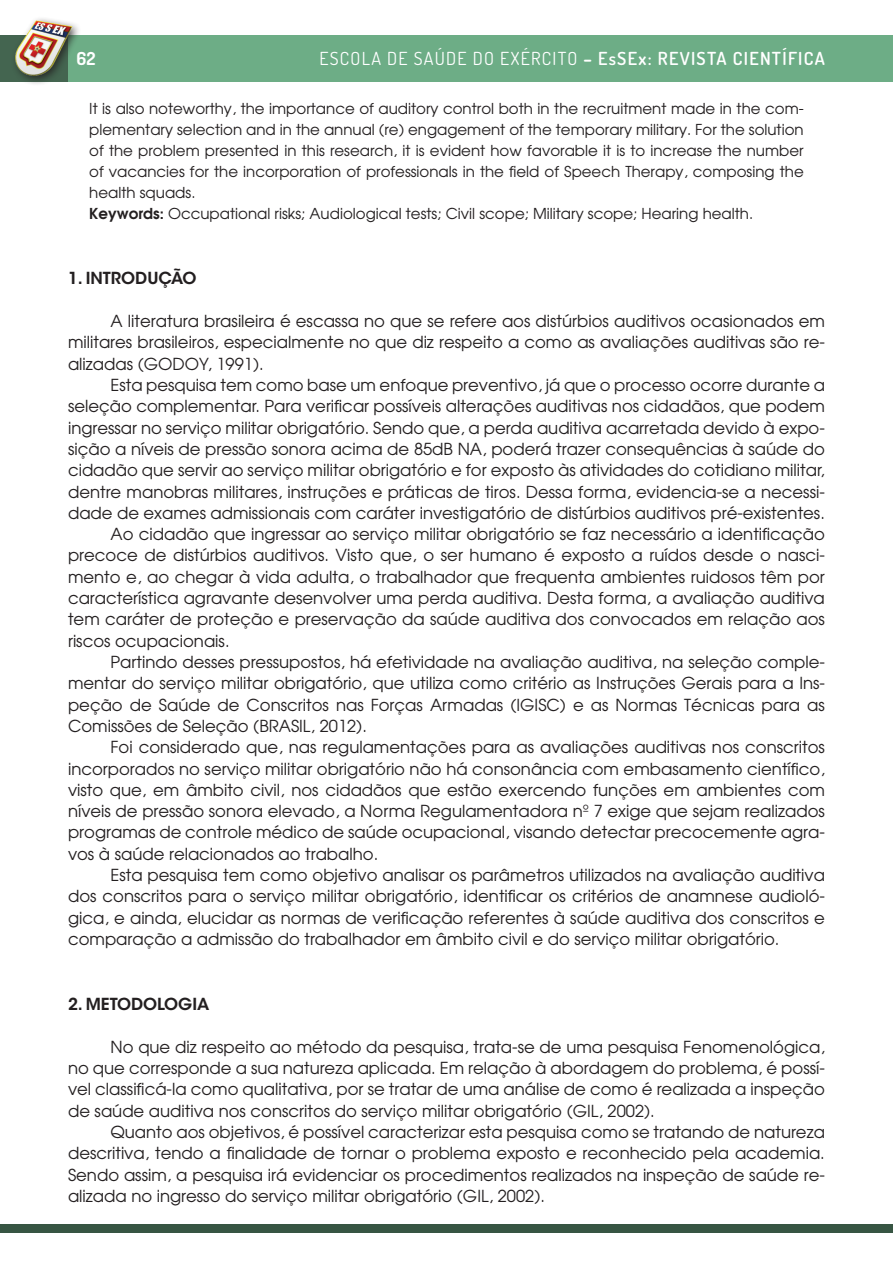
<style>
.page{position:relative;width:893px;height:1276px;background:#fff}
.page>*{position:absolute;margin:0;border:0;box-sizing:border-box;transform-origin:0 0}
.t1{font:18px "Dosis";letter-spacing:.07em;color:#fff}
.t2{font:700 18px "Dosis";color:#fff}
.t3{font:16.5px/21.3px "Avant Garde";color:#231f20;text-align:justify}
.t4{font:600 16.5px "ITC Avant Garde Std";color:#231f20}
.t5{font:15px/21px "Avant Garde";color:#231f20}
.s1{font-weight:700}
.s2{font-weight:600}
</style>
<div class="page">
<div style="left:68px;top:35px;width:825px;height:47px;background:#6dad86"></div>
<div style="left:0;top:35px;width:68px;height:47px;background:#446550"></div>
<div style="left:10px;top:16px;width:72px;height:70px;background:#231f20;opacity:.85"></div>
<img style="left:10px;top:16px;width:68px;height:67px">
<div style="left:0;top:1224px;width:893px;height:9px;background:#375543"></div>
<p class="t2" style="left:77px;top:47px;width:21px">62</p>
<p class="t1" style="left:319px;top:47px;width:507px">ESCOLA DE SAÚDE DO EXÉRCITO <span class="s1">–</span> <span class="s2">EsSEx: REVISTA CIENTÍFICA</span></p>
<p class="t5" style="left:89px;top:98px;width:716px">It is also noteworthy, the importance of auditory control both in the recruitment made in the com&shy;plementary selection and in the annual (re) engagement of the temporary military. For the solution of the problem presented in this research, it is evident how favorable it is to increase the number of vacancies for the incorporation of professionals in the field of Speech Therapy, composing the health squads.<br><span class="s2">Keywords:</span> Occupational risks; Audiological tests; Civil scope; Military scope; Hearing health.</p>
<p class="t4" style="left:68px;top:268px;width:130px">1. INTRODUÇÃO</p>
<p class="t3" style="left:68px;top:310px;width:758px;text-indent:43px">A literatura brasileira é escassa no que se refere aos distúrbios auditivos ocasionados em militares brasileiros, especialmente no que diz respeito a como as avaliações auditivas são re&shy;alizadas (GODOY, 1991).</p>
<p class="t3" style="left:111px;top:374px;width:716px">Esta pesquisa tem como base um enfoque preventivo, já que o processo ocorre durante a</p>
<p class="t3" style="left:68px;top:395px;width:758px">seleção complementar. Para verificar possíveis alterações auditivas nos cidadãos, que podem</p>
<p class="t3" style="left:68px;top:417px;width:758px">ingressar no serviço militar obrigatório. Sendo que, a perda auditiva acarretada devido à expo-</p>
<p class="t3" style="left:68px;top:438px;width:758px">sição a níveis de pressão sonora acima de 85dB NA, poderá trazer consequências à saúde do</p>
<p class="t3" style="left:68px;top:459px;width:758px">cidadão que servir ao serviço militar obrigatório e for exposto às atividades do cotidiano militar,</p>
<p class="t3" style="left:68px;top:480px;width:758px">dentre manobras militares, instruções e práticas de tiros. Dessa forma, evidencia-se a necessi-</p>
<p class="t3" style="left:68px;top:502px;width:758px">dade de exames admissionais com caráter investigatório de distúrbios auditivos pré-existentes.</p>
<p class="t3" style="left:111px;top:523px;width:716px">Ao cidadão que ingressar ao serviço militar obrigatório se faz necessário a identificação</p>
<p class="t3" style="left:68px;top:544px;width:758px">precoce de distúrbios auditivos. Visto que, o ser humano é exposto a ruídos desde o nasci-</p>
<p class="t3" style="left:68px;top:566px;width:758px">mento e, ao chegar à vida adulta, o trabalhador que frequenta ambientes ruidosos têm por</p>
<p class="t3" style="left:68px;top:587px;width:758px">característica agravante desenvolver uma perda auditiva. Desta forma, a avaliação auditiva</p>
<p class="t3" style="left:68px;top:608px;width:758px">tem caráter de proteção e preservação da saúde auditiva dos convocados em relação aos</p>
<p class="t3" style="left:68px;top:630px;width:163px">riscos ocupacionais.</p>
<p class="t3" style="left:111px;top:651px;width:716px">Partindo desses pressupostos, há efetividade na avaliação auditiva, na seleção comple-</p>
<p class="t3" style="left:68px;top:672px;width:758px">mentar do serviço militar obrigatório, que utiliza como critério as Instruções Gerais para a Ins-</p>
<p class="t3" style="left:68px;top:693px;width:758px">peção de Saúde de Conscritos nas Forças Armadas (IGISC) e as Normas Técnicas para as</p>
<p class="t3" style="left:68px;top:715px;width:300px">Comissões de Seleção (BRASIL, 2012).</p>
<p class="t3" style="left:111px;top:736px;width:716px">Foi considerado que, nas regulamentações para as avaliações auditivas nos conscritos</p>
<p class="t3" style="left:68px;top:757px;width:758px">incorporados no serviço militar obrigatório não há consonância com embasamento científico,</p>
<p class="t3" style="left:68px;top:779px;width:758px">visto que, em âmbito civil, nos cidadãos que estão exercendo funções em ambientes com</p>
<p class="t3" style="left:68px;top:800px;width:758px">níveis de pressão sonora elevado, a Norma Regulamentadora nº 7 exige que sejam realizados</p>
<p class="t3" style="left:68px;top:821px;width:758px">programas de controle médico de saúde ocupacional, visando detectar precocemente agra-</p>
<p class="t3" style="left:68px;top:843px;width:312px">vos à saúde relacionados ao trabalho.</p>
<p class="t3" style="left:111px;top:864px;width:716px">Esta pesquisa tem como objetivo analisar os parâmetros utilizados na avaliação auditiva</p>
<p class="t3" style="left:68px;top:885px;width:758px">dos conscritos para o serviço militar obrigatório, identificar os critérios de anamnese audioló-</p>
<p class="t3" style="left:68px;top:906px;width:758px">gica, e ainda, elucidar as normas de verificação referentes à saúde auditiva dos conscritos e</p>
<p class="t3" style="left:68px;top:928px;width:713px">comparação a admissão do trabalhador em âmbito civil e do serviço militar obrigatório.</p>
<p class="t4" style="left:68px;top:993px;width:143px">2. METODOLOGIA</p>
<p class="t3" style="left:68px;top:1035px;width:758px;text-indent:43px">No que diz respeito ao método da pesquisa, trata-se de uma pesquisa Fenomenológica, no que corresponde a sua natureza aplicada. Em relação à abordagem do problema, é possí&shy;vel classificá-la como qualitativa, por se tratar de uma análise de como é realizada a inspeção de saúde auditiva nos conscritos do serviço militar obrigatório (GIL, 2002).</p>
<p class="t3" style="left:68px;top:1121px;width:758px;text-indent:43px">Quanto aos objetivos, é possível caracterizar esta pesquisa como se tratando de natureza descritiva, tendo a finalidade de tornar o problema exposto e reconhecido pela academia.<br>Sendo assim, a pesquisa irá evidenciar os procedimentos realizados na inspeção de saúde re&shy;alizada no ingresso do serviço militar obrigatório (GIL, 2002).</p>
</div>
